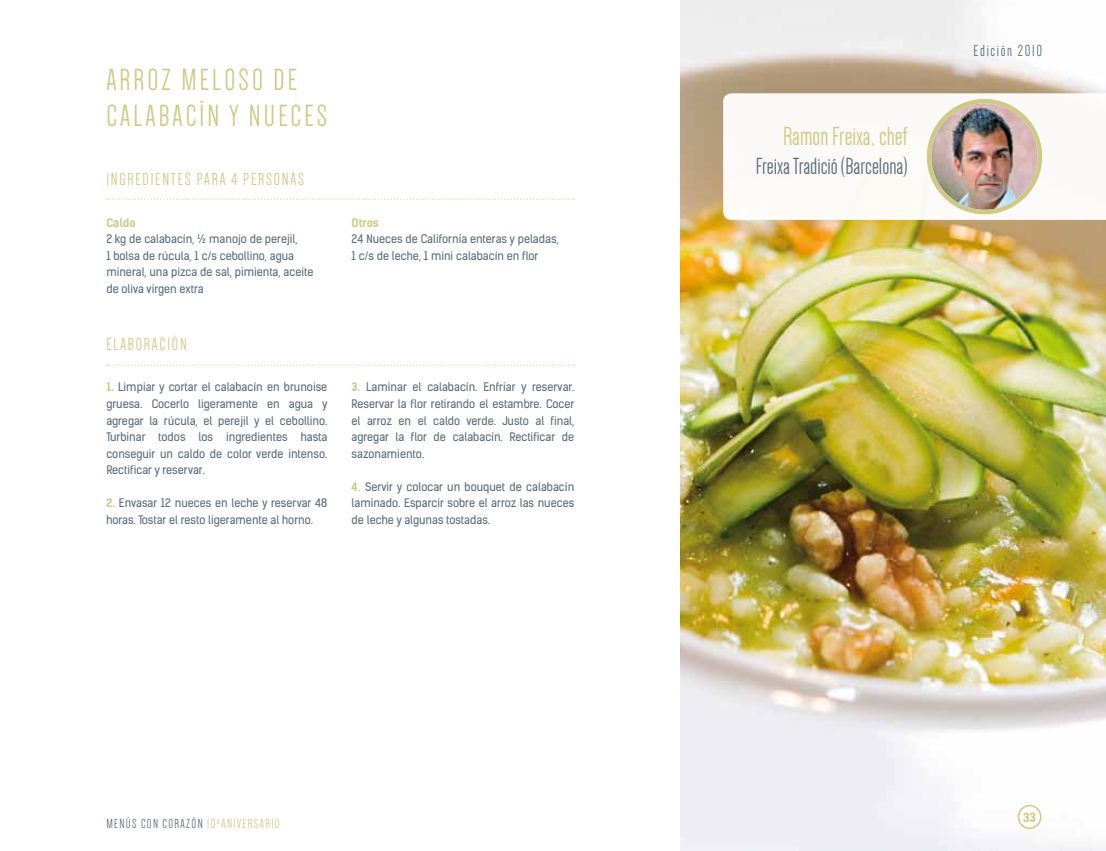
<style>
.page{position:relative;width:1106px;height:851px;background:#fff}
.page>*{position:absolute;margin:0;border:0;box-sizing:border-box;transform-origin:0 0}
.t1{font:31.5px "Dense";color:#cec984}
.t2{font:27px "Dense";color:#cec984}
.t3{font:24px "Dense";color:#5a6e7e}
.t4{font:18px "Dense";letter-spacing:.1em;color:#cec984}
.t5{font:16.5px "Dense";letter-spacing:.1em;color:#5a6e7e}
.t6{font:13.5px "Dense";letter-spacing:.1em;color:#5a6e7e}
.t7{font:700 12px "Kelson Sans";color:#cec984}
.t8{font:11.25px/16.5px "Kelson Sans";color:#5a6e7e}
.t9{font:700 11.25px "Kelson Sans";color:#cec984}
.s1{font-weight:700;color:#cec984}
.s2{color:#cec984}
</style>
<div class="page">
<img style="left:680px;top:0;width:426px;height:850px">
<svg style="left:723px;top:93px;width:383px;height:127px"></svg>
<div style="left:1017px;top:804px;width:24px;height:24px;border:2px solid #cec984;border-radius:50%"></div>
<img style="left:931px;top:103px;width:106px;height:107px;border-radius:53px">
<div style="left:926px;top:99px;width:116px;height:115px;border:4px solid #cec984;border-radius:50%"></div>
<svg style="left:107px;top:198px;width:467px;height:2px"></svg>
<svg style="left:107px;top:364px;width:467px;height:2px"></svg>
<h1 class="t1" style="left:106px;top:64px;width:90px">ARROZ MELOSO</h1>
<h1 class="t1" style="left:273px;top:64px;width:12px">DE</h1>
<h1 class="t1" style="left:106px;top:100px;width:14px">CALABAC</h1>
<h1 class="t1" style="left:199px;top:100px;width:63px">ÍNYNUECES</h1>
<h3 class="t4" style="left:106px;top:170px;width:13px">INGREDIENTES</h3>
<h3 class="t4" style="left:197px;top:170px;width:109px">PARA 4 PERSONAS</h3>
<p class="t9" style="left:106px;top:215px;width:31px">Caldo</p>
<p class="t8" style="left:106px;top:230px;width:209px">2 kg de calabacín, ½ manojo de perejil,<br>1 bolsa de rúcula, 1 c/s cebollino, agua mineral, una pizca de sal, pimienta, aceite de oliva virgen extra</p>
<h3 class="t4" style="left:106px;top:335px;width:15px">ELABORACI</h3>
<h3 class="t4" style="left:172px;top:335px;width:15px">ÓN</h3>
<p class="t8" style="left:106px;top:379px;width:223px;text-align:justify"><span class="s1">1.</span> Limpiar y cortar el calabacín en brunoise gruesa. Cocerlo ligeramente en agua y agregar la rúcula, el perejil y el cebollino.<br>Turbinar todos los ingredientes hasta conseguir un caldo de color verde intenso.<br>Rectificar y reservar.</p>
<p class="t8" style="left:106px;top:494px;width:222px"><span class="s1">2.</span> Envasar 12 nueces en leche y reservar 48 horas. Tostar el resto ligeramente al horno.</p>
<p class="t9" style="left:351px;top:215px;width:29px">Otros</p>
<p class="t8" style="left:351px;top:230px;width:209px">24 Nueces de California enteras y peladas,<br>1 c/s de leche, 1 mini calabacín en flor</p>
<p class="t8" style="left:351px;top:379px;width:224px;text-align:justify"><span class="s1">3.</span> Laminar el calabacín. Enfriar y reservar.<br>Reservar la flor retirando el estambre. Cocer el arroz en el caldo verde. Justo al final, agregar la flor de calabacín. Rectificar de sazonamiento.</p>
<p class="t8" style="left:351px;top:478px;width:224px;text-align:justify"><span class="s1">4.</span> Servir y colocar un bouquet de calabacín laminado. Esparcir sobre el arroz las nueces de leche y algunas tostadas.</p>
<p class="t6" style="left:106px;top:816px;width:175px">MENÚS CON CORAZÓN <span class="s2">10ºANIVERSARIO</span></p>
<h2 class="t2" style="left:783px;top:123px;width:126px">RAMON FREIXA, CHEF</h2>
<h3 class="t3" style="left:755px;top:154px;width:153px">FREIXA TRADICIÓ (BARCELONA)</h3>
<h3 class="t5" style="left:973px;top:43px;width:70px">EDICIÓN 2010</h3>
<p class="t7" style="left:1023px;top:809px;width:14px">33</p>
</div>
